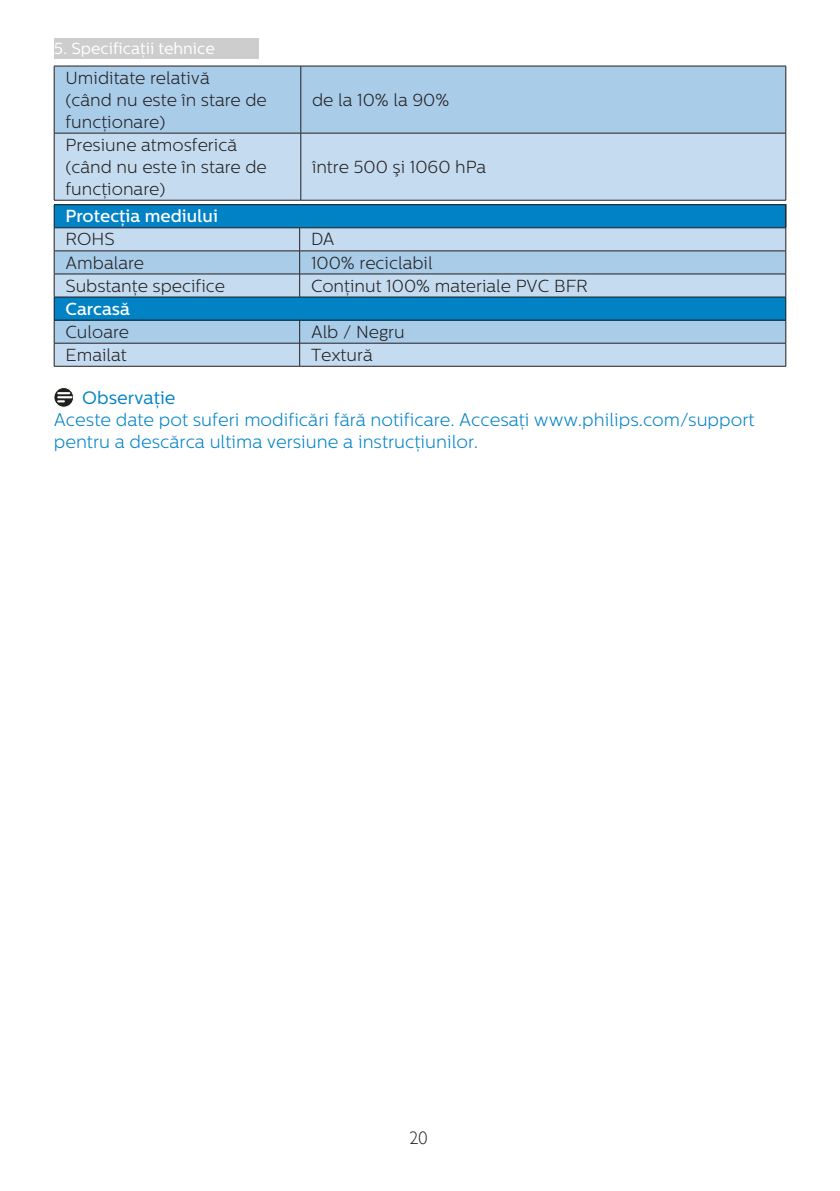
<style>
.page{position:relative;width:840px;height:1191px;background:#fff}
.page>*{position:absolute;margin:0;border:0;box-sizing:border-box;transform-origin:0 0}
.Note_body{font:300 18px/21.6px "Centrale Sans";color:#0082c5}
.Heading_4{font:18px "Centrale Sans";color:#0082c5}
.t1{font:18px "Gill Sans Alt One WGL Light";color:#231f20}
.t2{font:300 17.4px/22px "Centrale Sans";color:#231f20}
.t3{font:500 17.4px "Centrale Sans";color:#fff}
.t4{font:16px "Centrale Sans";color:#fff}
</style>
<div class="page">
<div style="left:54px;top:38px;width:205px;height:20px;background:#cdcdcd"></div>
<div style="left:55px;top:67px;width:730px;height:66px;background:#a9cce9"></div>
<div style="left:55px;top:134px;width:730px;height:66px;background:#c5dcf0"></div>
<hr style="left:54px;top:66px;width:1px;height:67px;background:#231f20">
<hr style="left:54px;top:133px;width:1px;height:67px;background:#231f20">
<hr style="left:54px;top:66px;width:246px;height:1px;background:#231f20">
<hr style="left:300px;top:66px;width:1px;height:67px;background:#231f20">
<hr style="left:300px;top:133px;width:1px;height:67px;background:#231f20">
<hr style="left:785px;top:66px;width:1px;height:67px;background:#231f20">
<hr style="left:785px;top:133px;width:1px;height:67px;background:#231f20">
<hr style="left:300px;top:66px;width:485px;height:1px;background:#231f20">
<hr style="left:54px;top:133px;width:246px;height:1px;background:#231f20">
<hr style="left:54px;top:200px;width:246px;height:1px;background:#231f20">
<hr style="left:300px;top:133px;width:485px;height:1px;background:#231f20">
<hr style="left:300px;top:200px;width:485px;height:1px;background:#231f20">
<div style="left:54px;top:205px;width:731px;height:23px;background:#0082c5"></div>
<div style="left:55px;top:228px;width:730px;height:138px;background:#c5dcf0"></div>
<svg style="left:55px;top:251px;width:730px;height:92px;background:#aecce6"></svg>
<div style="left:54px;top:297px;width:731px;height:23px;background:#0082c5"></div>
<hr style="left:54px;top:250px;width:245px;height:1px;background:#231f20">
<hr style="left:54px;top:274px;width:245px;height:1px;background:#231f20">
<svg style="left:299px;top:228px;width:1px;height:69px"></svg>
<hr style="left:299px;top:250px;width:486px;height:1px;background:#231f20">
<hr style="left:299px;top:274px;width:486px;height:1px;background:#231f20">
<hr style="left:54px;top:297px;width:245px;height:1px;background:#231f20">
<hr style="left:299px;top:297px;width:486px;height:1px;background:#231f20">
<hr style="left:54px;top:320px;width:245px;height:1px;background:#231f20">
<hr style="left:299px;top:320px;width:486px;height:1px;background:#231f20">
<hr style="left:54px;top:343px;width:245px;height:1px;background:#231f20">
<hr style="left:54px;top:366px;width:245px;height:1px;background:#231f20">
<svg style="left:299px;top:320px;width:1px;height:46px"></svg>
<svg style="left:785px;top:228px;width:1px;height:138px"></svg>
<hr style="left:299px;top:343px;width:486px;height:1px;background:#231f20">
<hr style="left:299px;top:366px;width:486px;height:1px;background:#231f20">
<svg style="left:54px;top:205px;width:1px;height:161px"></svg>
<hr style="left:54px;top:204px;width:245px;height:1px;background:#231f20">
<hr style="left:299px;top:204px;width:487px;height:1px;background:#231f20">
<hr style="left:784px;top:205px;width:2px;height:22px;background:#231f20">
<hr style="left:54px;top:227px;width:245px;height:1px;background:#231f20">
<hr style="left:299px;top:227px;width:486px;height:1px;background:#231f20">
<svg style="left:54px;top:387px;width:20px;height:20px"></svg>
<div style="left:54px;top:387px;width:20px;height:20px;border:1px solid #fff;border-radius:50%"></div>
<svg style="left:58px;top:392px;width:13px;height:10px"></svg>
<p class="t4" style="left:54px;top:39px;width:162px">5. Specificaţii tehnice</p>
<p class="t2" style="left:65px;top:67px;width:203px">Umiditate relativă<br>(când nu este în stare de funcţionare)</p>
<p class="t2" style="left:65px;top:134px;width:203px">Presiune atmosferică (când nu este în stare de funcţionare)</p>
<p class="t2" style="left:312px;top:89px;width:138px">de la 10% la 90%</p>
<p class="t2" style="left:312px;top:156px;width:175px">între 500 şi 1060 hPa</p>
<p class="t3" style="left:65px;top:206px;width:154px">Protecţia mediului</p>
<p class="t2" style="left:65px;top:228px;width:51px">ROHS</p>
<p class="t2" style="left:311px;top:228px;width:25px">DA</p>
<p class="t2" style="left:65px;top:251px;width:80px">Ambalare</p>
<p class="t2" style="left:311px;top:251px;width:123px">100% reciclabil</p>
<p class="t2" style="left:65px;top:274px;width:161px">Substanţe specifice</p>
<p class="t2" style="left:311px;top:274px;width:278px">Conţinut 100% materiale PVC BFR</p>
<p class="t3" style="left:65px;top:298px;width:66px">Carcasă</p>
<p class="t2" style="left:65px;top:321px;width:65px">Culoare</p>
<p class="t2" style="left:311px;top:321px;width:95px">Alb / Negru</p>
<p class="t2" style="left:65px;top:344px;width:63px">Emailat</p>
<p class="t2" style="left:311px;top:344px;width:63px">Textură</p>
<p class="Heading_4" style="left:82px;top:387px;width:95px">Observaţie</p>
<p class="Note_body" style="left:54px;top:409px;width:701px">Aceste date pot suferi modificări fără notificare. Accesaţi www.philips.com/support pentru a descărca ultima versiune a instrucţiunilor.</p>
<p class="t1" style="left:409px;top:1126px;width:19px">20</p>
</div>
